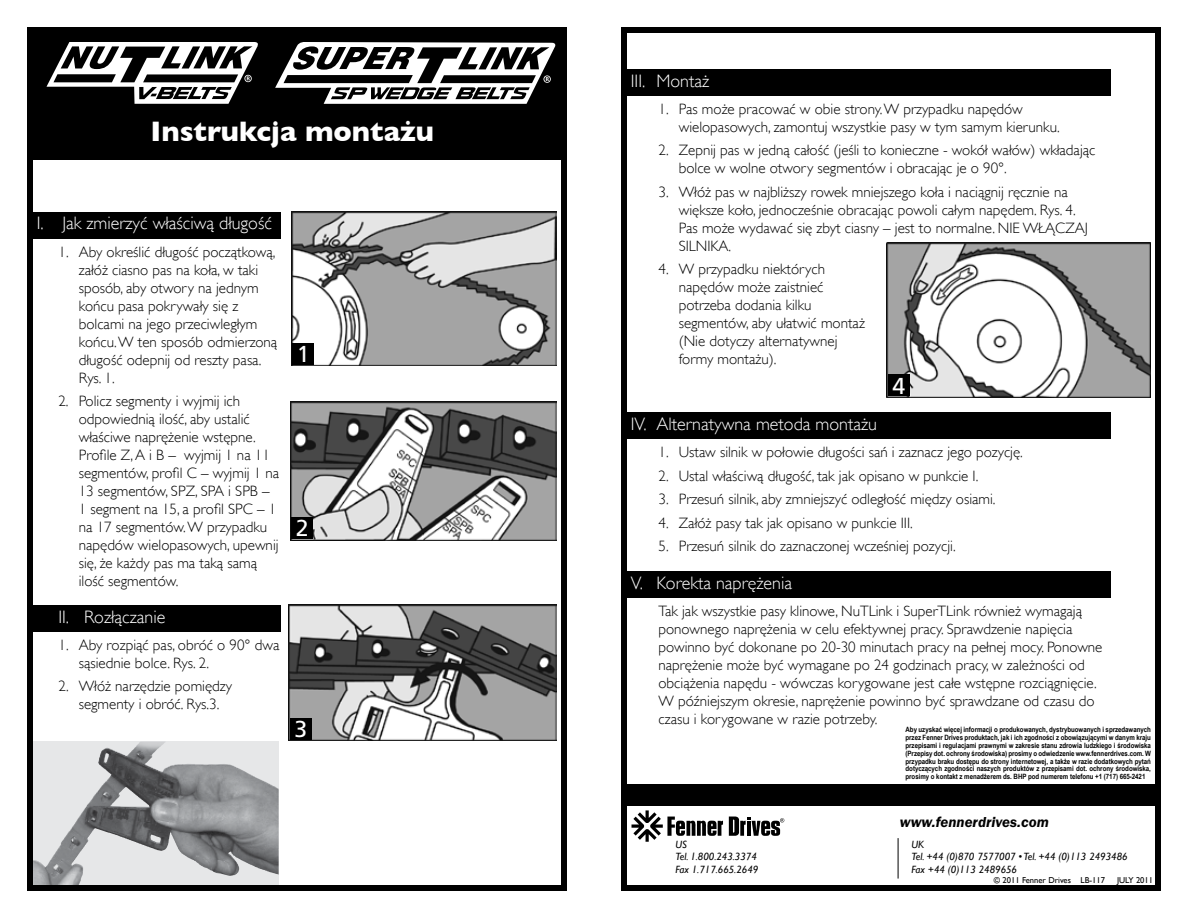
<style>
.page{position:relative;width:1188px;height:918px;background:#fff}
.page>*{position:absolute;margin:0;border:0;box-sizing:border-box;transform-origin:0 0}
.t1{font:700 28.8px "Gill Sans";color:#fff}
.t2{font:23.1px "Frutiger LT Std";color:#fff}
.t3{font:300 18px "Gill Sans";color:#fff}
.t4{font:300 15px/18px "Gill Sans";color:#000}
.t5{font:italic 600 15px "ITC Franklin Gothic Std";color:#000}
.t6{font:italic 10.5px/12.6px "Gill Sans";color:#000}
.t7{font:8.55px "Gill Sans";color:#000}
.t8{font:700 7.2px/7.8px "Arial Narrow";letter-spacing:-.005em;color:#000;text-align:justify}
</style>
<div class="page">
<svg style="left:34px;top:742px;width:245px;height:142px;background:#b1b2b4"></svg>
<img style="left:75px;top:742px;width:65px;height:81px">
<div style="left:27px;top:27px;width:540px;height:864px;border:6px solid #000"></div>
<div style="left:621px;top:27px;width:540px;height:864px;border:6px solid #000"></div>
<img style="left:887px;top:243px;width:263px;height:154px">
<div style="left:32px;top:212px;width:249px;height:27px;background:#000"></div>
<div style="left:32px;top:605px;width:249px;height:27px;background:#000"></div>
<img style="left:291px;top:212px;width:265px;height:154px">
<div style="left:293px;top:343px;width:21px;height:22px;background:#000"></div>
<img style="left:290px;top:402px;width:266px;height:138px">
<div style="left:291px;top:517px;width:22px;height:22px;background:#000"></div>
<img style="left:289px;top:605px;width:267px;height:136px">
<div style="left:290px;top:718px;width:22px;height:21px;background:#000"></div>
<div style="left:626px;top:69px;width:486px;height:27px;background:#000"></div>
<div style="left:626px;top:412px;width:486px;height:28px;background:#000"></div>
<div style="left:626px;top:572px;width:486px;height:26px;background:#000"></div>
<div style="left:621px;top:784px;width:540px;height:21px;background:#000"></div>
<svg style="left:632px;top:810px;width:91px;height:32px"></svg>
<svg style="left:729px;top:817px;width:55px;height:19px"></svg>
<hr style="left:898px;top:838px;width:1px;height:41px;background:#000">
<div style="left:27px;top:27px;width:540px;height:133px;background:#000"></div>
<svg style="left:46px;top:42px;width:212px;height:62px"></svg>
<svg style="left:275px;top:42px;width:280px;height:62px"></svg>
<div style="left:888px;top:374px;width:22px;height:22px;background:#000"></div>
<h1 class="t1" style="left:151px;top:115px;width:285px">Instrukcja montażu</h1>
<p class="t3" style="left:37px;top:213px;width:236px">I. Jak zmierzyć właściwą długość</p>
<p class="t4" style="left:79px;top:243px;width:200px;text-indent:-20px">1. Aby określić długość początkową, załóż ciasno pas na koła, w taki sposób, aby otwory na jednym końcu pasa pokrywały się z bolcami na jego przeciwległym końcu.W ten sposób odmierzoną długość odepnij od reszty pasa.<br>Rys. 1.</p>
<p class="t4" style="left:79px;top:392px;width:202px;text-indent:-20px">2. Policz segmenty i wyjmij ich odpowiednią ilość, aby ustalić właściwe naprężenie wstępne.<br>Profile Z,A i B – wyjmij 1 na 11 segmentów, profil C – wyjmij 1 na<br>13 segmentów, SPZ, SPA i SPB –<br>1 segment na 15, a profil SPC – 1 na 17 segmentów.W przypadku napędów wielopasowych, upewnij się, że każdy pas ma taką samą ilość segmentów.</p>
<p class="t3" style="left:58px;top:607px;width:108px">II. Rozłączanie</p>
<p class="t4" style="left:79px;top:636px;width:202px;text-indent:-20px">1. Aby rozpiąć pas, obróć o 90° dwa sąsiednie bolce. Rys. 2.</p>
<p class="t4" style="left:59px;top:677px;width:175px;text-align:center">2. Włóż narzędzie pomiędzy segmenty i obróć. Rys.3.</p>
<h2 class="t2" style="left:297px;top:341px;width:14px">1</h2>
<h2 class="t2" style="left:296px;top:515px;width:14px">2</h2>
<h2 class="t2" style="left:294px;top:716px;width:14px">3</h2>
<p class="t3" style="left:631px;top:71px;width:80px">III. Montaż</p>
<p class="t4" style="left:679px;top:100px;width:382px;text-indent:-20px">1. Pas może pracować w obie strony.W przypadku napędów wielopasowych, zamontuj wszystkie pasy w tym samym kierunku.</p>
<p class="t4" style="left:679px;top:141px;width:418px;text-indent:-20px">2. Zepnij pas w jedną całość (jeśli to konieczne - wokół wałów) wkładając bolce w wolne otwory segmentów i obracając je o 90°.</p>
<p class="t4" style="left:679px;top:183px;width:411px;text-indent:-20px">3. Włóż pas w najbliższy rowek mniejszego koła i naciągnij ręcznie na większe koło, jednocześnie obracając powoli całym napędem. Rys. 4.<br>Pas może wydawać się zbyt ciasny – jest to normalne. NIE WŁĄCZAJ SILNIKA.</p>
<p class="t4" style="left:679px;top:260px;width:188px;text-indent:-20px">4. W przypadku niektórych napędów może zaistnieć potrzeba dodania kilku segmentów, aby ułatwić montaż (Nie dotyczy alternatywnej formy montażu).</p>
<p class="t3" style="left:631px;top:414px;width:248px">IV. Alternatywna metoda montażu</p>
<h2 class="t2" style="left:893px;top:372px;width:14px">4</h2>
<p class="t4" style="left:658px;top:443px;width:366px">1. Ustaw silnik w połowie długości sań i zaznacz jego pozycję.</p>
<p class="t4" style="left:658px;top:467px;width:321px">2. Ustal właściwą długość, tak jak opisano w punkcie I.</p>
<p class="t4" style="left:658px;top:490px;width:339px">3. Przesuń silnik, aby zmniejszyć odległość między osiami.</p>
<p class="t4" style="left:658px;top:514px;width:256px">4. Załóż pasy tak jak opisano w punkcie III.</p>
<p class="t4" style="left:658px;top:537px;width:299px">5. Przesuń silnik do zaznaczonej wcześniej pozycji.</p>
<p class="t3" style="left:631px;top:573px;width:163px">V. Korekta naprężenia</p>
<p class="t4" style="left:658px;top:602px;width:445px">Tak jak wszystkie pasy klinowe, NuTLink i SuperTLink również wymagają ponownego naprężenia w celu efektywnej pracy. Sprawdzenie napięcia powinno być dokonane po 20-30 minutach pracy na pełnej mocy. Ponowne naprężenie może być wymagane po 24 godzinach pracy, w zależności od obciążenia napędu - wówczas korygowane jest całe wstępne rozciągnięcie.<br>W późniejszym okresie, naprężenie powinno być sprawdzane od czasu do czasu i korygowane w razie potrzeby.</p>
<p class="t8" style="left:906px;top:725px;width:247px">Aby uzyskać więcej informacji o produkowanych, dystrybuowanych i sprzedawanych przez Fenner Drives produktach, jak i ich zgodności z obowiązującymi w danym kraju przepisami i regulacjami prawnymi w zakresie stanu zdrowia ludzkiego i środowiska (Przepisy dot. ochrony środowiska) prosimy o odwiedzenie www.fennerdrives.com. W przypadku braku dostępu do strony internetowej, a także w razie dodatkowych pytań dotyczących zgodności naszych produktów z przepisami dot. ochrony środowiska, prosimy o kontakt z menadżerem ds. BHP pod numerem telefonu +1 (717) 665-2421</p>
<p class="t5" style="left:900px;top:814px;width:150px">www.fennerdrives.com</p>
<p class="t6" style="left:676px;top:838px;width:84px">US<br>Tel. 1.800.243.3374<br>Fax 1.717.665.2649</p>
<p class="t6" style="left:912px;top:838px;width:218px">UK<br>Tel. +44 (0)870 7577007 • Tel. +44 (0)113 2493486<br>Fax +44 (0)113 2489656</p>
<p class="t7" style="left:994px;top:875px;width:113px">© 2011 Fenner Drives LB-117</p>
<p class="t7" style="left:1117px;top:875px;width:38px">JULY 2011</p>
</div>
